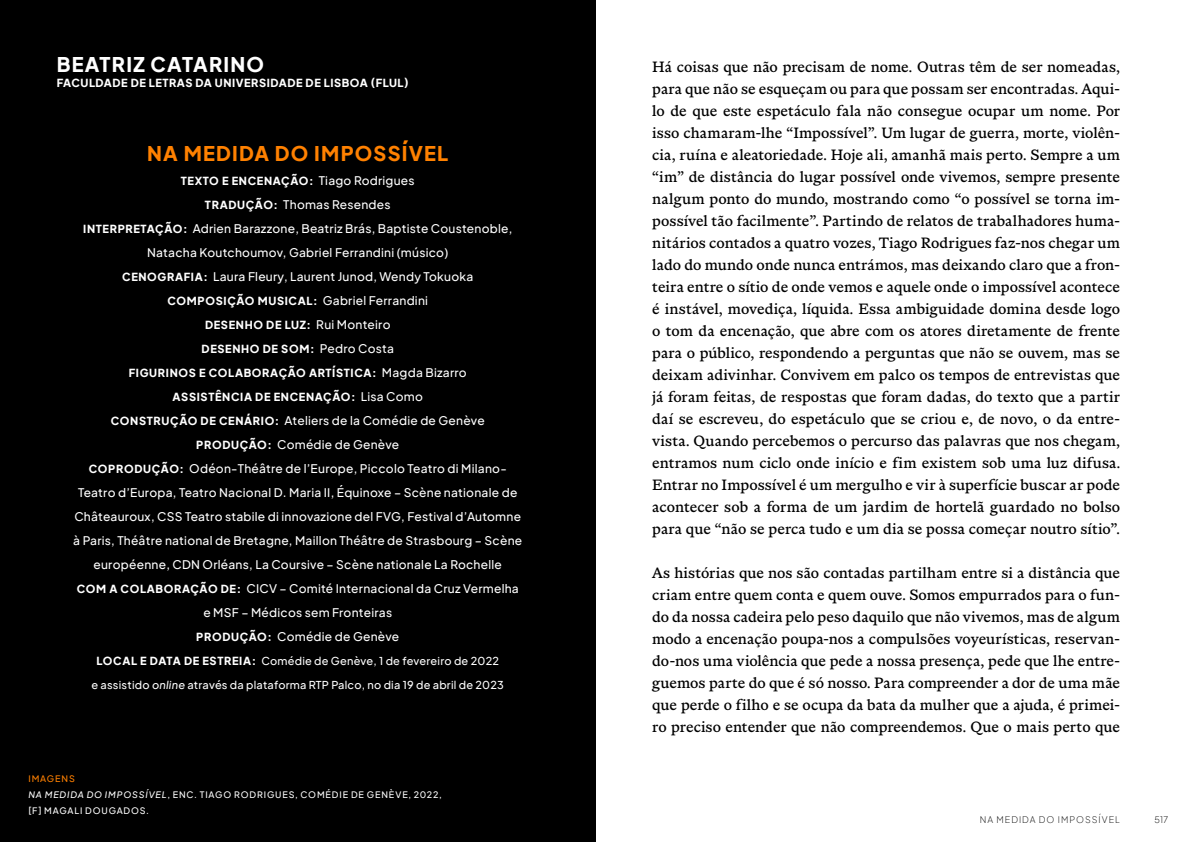
<style>
.page{position:relative;width:1191px;height:842px;background:#fff}
.page>*{position:absolute;margin:0;border:0;box-sizing:border-box;transform-origin:0 0}
.t1{font:800 20px "Plus Jakarta Sans";letter-spacing:.06em;color:#ff8100}
.t2{font:800 20px "Plus Jakarta Sans";letter-spacing:.06em;color:#fff}
.t3{font:16px/22px "ABC Marist";color:#000;text-align:justify}
.t4{font:500 12px/24px "Plus Jakarta Sans";letter-spacing:.02em;color:#fff;text-align:center}
.t5{font:800 11px/24px "Plus Jakarta Sans";letter-spacing:.06em;color:#fff;text-align:center}
.t6{font:500 11px/24px "Plus Jakarta Sans";letter-spacing:.02em;color:#fff;text-align:center}
.t7{font:500 9px/16px "Plus Jakarta Sans";letter-spacing:.095em;color:#fff}
.t8{font:200 9px "Plus Jakarta Sans";letter-spacing:.11em;color:#000}
.s1{font-weight:500;font-size:12px}
.s2{font-weight:800;font-size:11px}
.s3{font-weight:800}
.s4{font-style:italic}
.s5{color:#ff8100}
</style>
<div class="page">
<div style="left:0;top:0;width:595px;height:842px;background:#000"></div>
<p class="t2" style="left:57px;top:46px;width:209px">BEATRIZ CATARINO</p>
<p class="t5" style="left:57px;top:69px;width:353px">FACULDADE DE LETRAS DA UNIVERSIDADE DE LISBOA (FLUL)</p>
<p class="t1" style="left:147px;top:135px;width:302px">NA MEDIDA DO IMPOSSÍVEL</p>
<p class="t5" style="left:181px;top:168px;width:235px">TEXTO E ENCENAÇÃO: <span class="s1">Tiago Rodrigues</span></p>
<p class="t4" style="left:83px;top:191px;width:430px"><span class="s2">TRADUÇÃO:</span> Thomas Resendes<br><span class="s2">INTERPRETAÇÃO:</span> Adrien Barazzone, Beatriz Brás, Baptiste Coustenoble, Natacha Koutchoumov, Gabriel Ferrandini (músico)<br><span class="s2">CENOGRAFIA:</span> Laura Fleury, Laurent Junod, Wendy Tokuoka</p>
<p class="t5" style="left:129px;top:288px;width:339px">COMPOSIÇÃO MUSICAL: <span class="s1">Gabriel Ferrandini<br></span>DESENHO DE LUZ: <span class="s1">Rui Monteiro<br></span>DESENHO DE SOM: <span class="s1">Pedro Costa<br></span>FIGURINOS E COLABORAÇÃO ARTÍSTICA: <span class="s1">Magda Bizarro </span>ASSISTÊNCIA DE ENCENAÇÃO: <span class="s1">Lisa Como</span></p>
<p class="t4" style="left:73px;top:407px;width:450px"><span class="s2">CONSTRUÇÃO DE CENÁRIO:</span> Ateliers de la Comédie de Genève <span class="s2">PRODUÇÃO:</span> Comédie de Genève<br><span class="s2">COPRODUÇÃO:</span> Odéon-Théâtre de l’Europe, Piccolo Teatro di Milano-Teatro d’Europa, Teatro Nacional D. Maria II, Équinoxe – Scène nationale de Châteauroux, CSS Teatro stabile di innovazione del FVG, Festival d’Automne à Paris, Théâtre national de Bretagne, Maillon Théâtre de Strasbourg – Scène européenne, CDN Orléans, La Coursive – Scène nationale La Rochelle<br><span class="s2">COM A COLABORAÇÃO DE:</span> CICV – Comité Internacional da Cruz Vermelha e MSF – Médicos sem Fronteiras<br><span class="s2">PRODUÇÃO:</span> Comédie de Genève</p>
<p class="t6" style="left:91px;top:648px;width:414px"><span class="s3">LOCAL E DATA DE ESTREIA:</span> Comédie de Genève, 1 de fevereiro de 2022<br>e assistido <span class="s4">online</span> através da plataforma RTP Palco, no dia 19 de abril de 2023</p>
<p class="t7" style="left:28px;top:770px;width:415px"><span class="s5">IMAGENS<br></span><span class="s4">NA MEDIDA DO IMPOSSÍVEL</span>, ENC. TIAGO RODRIGUES, COMÉDIE DE GENÈVE, 2022, [F] MAGALI DOUGADOS.</p>
<p class="t3" style="left:652px;top:56px;width:469px">Há coisas que não precisam de nome. Outras têm de ser nomeadas, para que não se esqueçam ou para que possam ser encontradas. Aqui&shy;lo de que este espetáculo fala não consegue ocupar um nome. Por isso chamaram-lhe “Impossível”. Um lugar de guerra, morte, violên&shy;cia, ruína e aleatoriedade. Hoje ali, amanhã mais perto. Sempre a um “im” de distância do lugar possível onde vivemos, sempre presente nalgum ponto do mundo, mostrando como “o possível se torna im&shy;possível tão facilmente”. Partindo de relatos de trabalhadores huma&shy;nitários contados a quatro vozes, Tiago Rodrigues faz-nos chegar um lado do mundo onde nunca entrámos, mas deixando claro que a fron&shy;teira entre o sítio de onde vemos e aquele onde o impossível acontece é instável, movediça, líquida. Essa ambiguidade domina desde logo o tom da encenação, que abre com os atores diretamente de frente para o público, respondendo a perguntas que não se ouvem, mas se deixam adivinhar. Convivem em palco os tempos de entrevistas que já foram feitas, de respostas que foram dadas, do texto que a partir daí se escreveu, do espetáculo que se criou e, de novo, o da entre&shy;vista. Quando percebemos o percurso das palavras que nos chegam, entramos num ciclo onde início e fim existem sob uma luz difusa.<br>Entrar no Impossível é um mergulho e vir à superfície buscar ar pode acontecer sob a forma de um jardim de hortelã guardado no bolso para que “não se perca tudo e um dia se possa começar noutro sítio”.</p>
<p class="t3" style="left:652px;top:562px;width:469px">As histórias que nos são contadas partilham entre si a distância que criam entre quem conta e quem ouve. Somos empurrados para o fun&shy;do da nossa cadeira pelo peso daquilo que não vivemos, mas de algum modo a encenação poupa-nos a compulsões voyeurísticas, reservan&shy;do-nos uma violência que pede a nossa presença, pede que lhe entre&shy;guemos parte do que é só nosso. Para compreender a dor de uma mãe que perde o filho e se ocupa da bata da mulher que a ajuda, é primei&shy;ro preciso entender que não compreendemos. Que o mais perto que</p>
<p class="t8" style="left:979px;top:812px;width:142px">NA MEDIDA DO IMPOSSÍVEL</p>
<p class="t8" style="left:1154px;top:812px;width:15px">517</p>
</div>
